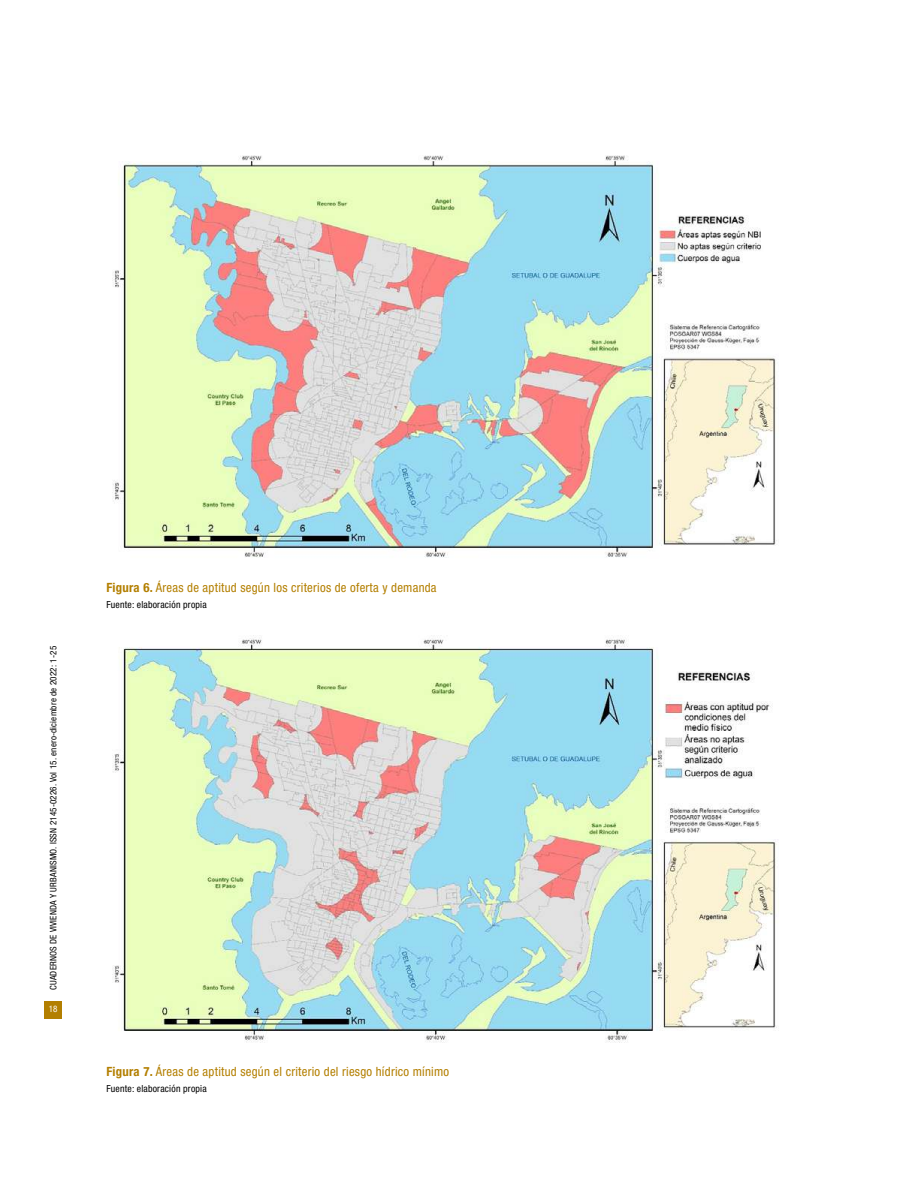
<style>
.page{position:relative;width:915px;height:1191px;background:#fff}
.page>*{position:absolute;margin:0;border:0;box-sizing:border-box;transform-origin:0 0}
.t1{font:condensed 12.75px "Helvetica Neue LT Std";letter-spacing:.02em;color:#b37f00}
.t2{font:condensed 9.75px "Helvetica Neue LT Std";letter-spacing:.02em;color:#000}
.t3{font:condensed 9px "Helvetica Neue LT Std";letter-spacing:.02em;color:#000}
.t4{font:condensed 9px "Helvetica Neue LT Std";color:#fff}
.s1{font-weight:700}
</style>
<div class="page">
<div style="left:44px;top:1000px;width:17px;height:18px;background:#b37f00"></div>
<img style="left:112px;top:155px;width:665px;height:403px">
<img style="left:112px;top:635px;width:666px;height:408px">
<p class="t3" style="left:48px;top:990px;width:345px;rotate:-90deg">CUADERNOS DE VIVIENDA Y URBANISMO. ISSN 2145-0226. Vol 15. enero-diciembre de 2022: 1-25</p>
<p class="t4" style="left:49px;top:1004px;width:10px">18</p>
<p class="t1" style="left:106px;top:580px;width:331px"><span class="s1">Figura 6.</span> Áreas de aptitud según los criterios de oferta y demanda</p>
<p class="t2" style="left:106px;top:598px;width:102px">Fuente: elaboración propia</p>
<p class="t1" style="left:106px;top:1064px;width:344px"><span class="s1">Figura 7.</span> Áreas de aptitud según el criterio del riesgo hídrico mínimo</p>
<p class="t2" style="left:106px;top:1083px;width:102px">Fuente: elaboración propia</p>
</div>
